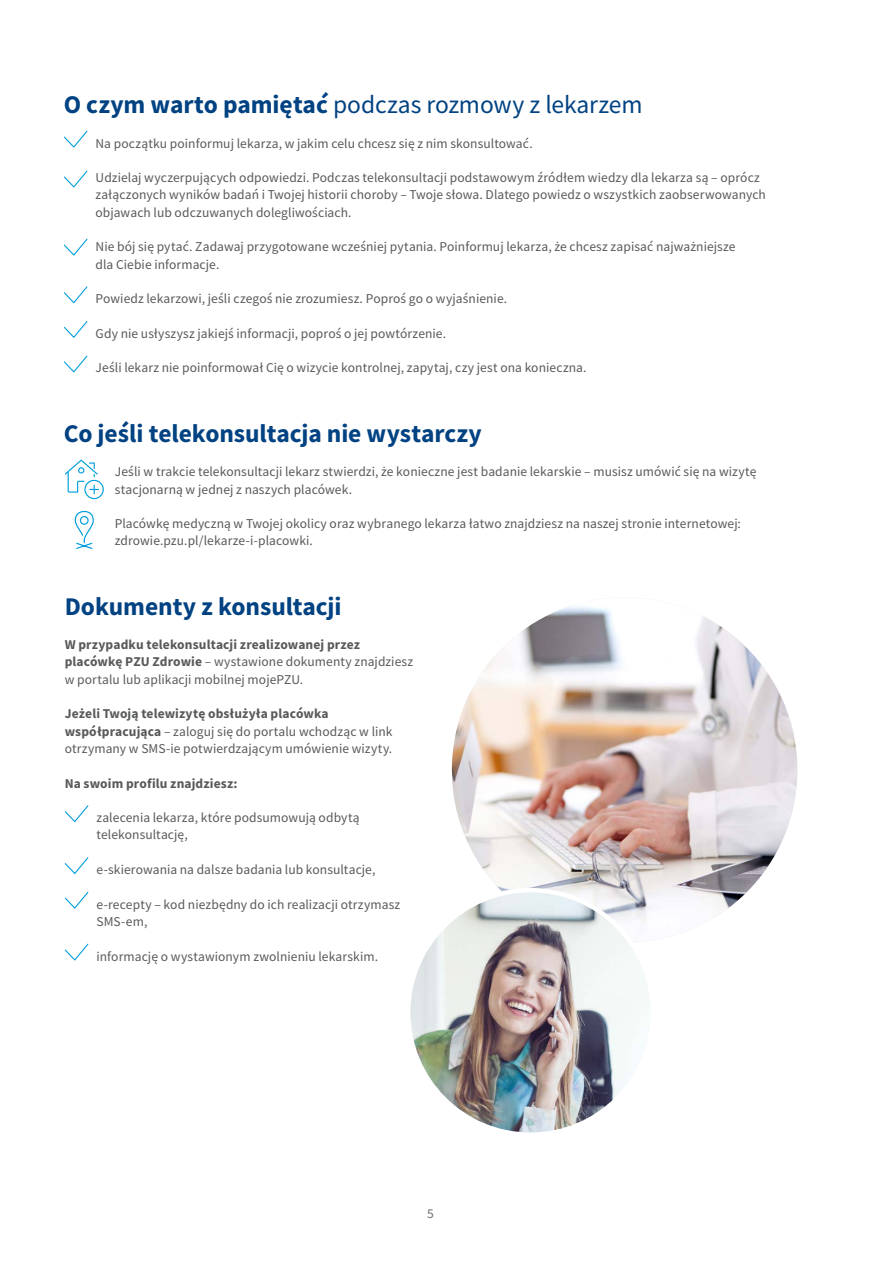
<style>
.page{position:relative;width:893px;height:1263px;background:#fff}
.page>*{position:absolute;margin:0;border:0;box-sizing:border-box;transform-origin:0 0}
.t1{font:700 25.5px "Source Sans Pro";letter-spacing:-.005em;color:#004282}
.t2{font:25.5px "Source Sans Pro";letter-spacing:-.005em;color:#004282}
.t3{font:13.5px/17.2px "Source Sans Pro";letter-spacing:.005em;color:#58595b}
.t4{font:700 13.5px "Source Sans Pro";letter-spacing:.01em;color:#58595b}
.t5{font:13.5px "Source Sans Pro";color:#6d6e71}
.s1{font-weight:700}
</style>
<div class="page">
<svg style="left:63px;top:130px;width:25px;height:18px"></svg>
<svg style="left:63px;top:170px;width:25px;height:18px"></svg>
<svg style="left:63px;top:238px;width:25px;height:18px"></svg>
<svg style="left:63px;top:286px;width:25px;height:18px"></svg>
<svg style="left:63px;top:321px;width:25px;height:17px"></svg>
<svg style="left:63px;top:355px;width:25px;height:18px"></svg>
<img style="left:452px;top:597px;width:345px;height:346px;border-radius:173px">
<img style="left:408px;top:890px;width:245px;height:245px;border-radius:122px">
<svg style="left:65px;top:460px;width:39px;height:39px"></svg>
<svg style="left:74px;top:510px;width:20px;height:39px"></svg>
<svg style="left:64px;top:805px;width:25px;height:17px"></svg>
<svg style="left:64px;top:857px;width:25px;height:17px"></svg>
<svg style="left:64px;top:891px;width:25px;height:18px"></svg>
<svg style="left:64px;top:943px;width:25px;height:18px"></svg>
<h1 class="t2" style="left:64px;top:88px;width:580px"><span class="s1">O czym warto pamiętać</span> podczas rozmowy z lekarzem</h1>
<p class="t3" style="left:96px;top:134px;width:439px">Na początku poinformuj lekarza, w jakim celu chcesz się z nim skonsultować.</p>
<p class="t3" style="left:96px;top:169px;width:672px">Udzielaj wyczerpujących odpowiedzi. Podczas telekonsultacji podstawowym źródłem wiedzy dla lekarza są – oprócz załączonych wyników badań i Twojej historii choroby – Twoje słowa. Dlatego powiedz o wszystkich zaobserwowanych objawach lub odczuwanych dolegliwościach.</p>
<p class="t3" style="left:96px;top:238px;width:642px">Nie bój się pytać. Zadawaj przygotowane wcześniej pytania. Poinformuj lekarza, że chcesz zapisać najważniejsze dla Ciebie informacje.</p>
<p class="t3" style="left:96px;top:290px;width:413px">Powiedz lekarzowi, jeśli czegoś nie zrozumiesz. Poproś go o wyjaśnienie.</p>
<p class="t3" style="left:96px;top:325px;width:352px">Gdy nie usłyszysz jakiejś informacji, poproś o jej powtórzenie.</p>
<p class="t3" style="left:96px;top:359px;width:492px">Jeśli lekarz nie poinformował Cię o wizycie kontrolnej, zapytaj, czy jest ona konieczna.</p>
<h1 class="t1" style="left:64px;top:416px;width:419px">Co jeśli telekonsultacja nie wystarczy</h1>
<p class="t3" style="left:115px;top:463px;width:643px">Jeśli w trakcie telekonsultacji lekarz stwierdzi, że konieczne jest badanie lekarskie – musisz umówić się na wizytę stacjonarną w jednej z naszych placówek.</p>
<p class="t3" style="left:115px;top:515px;width:628px">Placówkę medyczną w Twojej okolicy oraz wybranego lekarza łatwo znajdziesz na naszej stronie internetowej: zdrowie.pzu.pl/lekarze-i-placowki.</p>
<h1 class="t1" style="left:65px;top:589px;width:278px">Dokumenty z konsultacji</h1>
<p class="t3" style="left:65px;top:636px;width:350px"><span class="s1">W przypadku telekonsultacji zrealizowanej przez placówkę PZU Zdrowie</span> – wystawione dokumenty znajdziesz w portalu lub aplikacji mobilnej mojePZU.</p>
<p class="t3" style="left:65px;top:705px;width:329px"><span class="s1">Jeżeli Twoją telewizytę obsłużyła placówka współpracująca</span> – zaloguj się do portalu wchodząc w link otrzymany w SMS-ie potwierdzającym umówienie wizyty.</p>
<p class="t4" style="left:65px;top:774px;width:174px">Na swoim profilu znajdziesz:</p>
<p class="t3" style="left:97px;top:809px;width:265px">zalecenia lekarza, które podsumowują odbytą telekonsultację,</p>
<p class="t3" style="left:97px;top:861px;width:280px">e-skierowania na dalsze badania lub konsultacje,</p>
<p class="t3" style="left:97px;top:895px;width:305px">e-recepty – kod niezbędny do ich realizacji otrzymasz<br>SMS-em,</p>
<p class="t3" style="left:97px;top:947px;width:283px">informację o wystawionym zwolnieniu lekarskim.</p>
<p class="t5" style="left:427px;top:1205px;width:8px">5</p>
</div>
